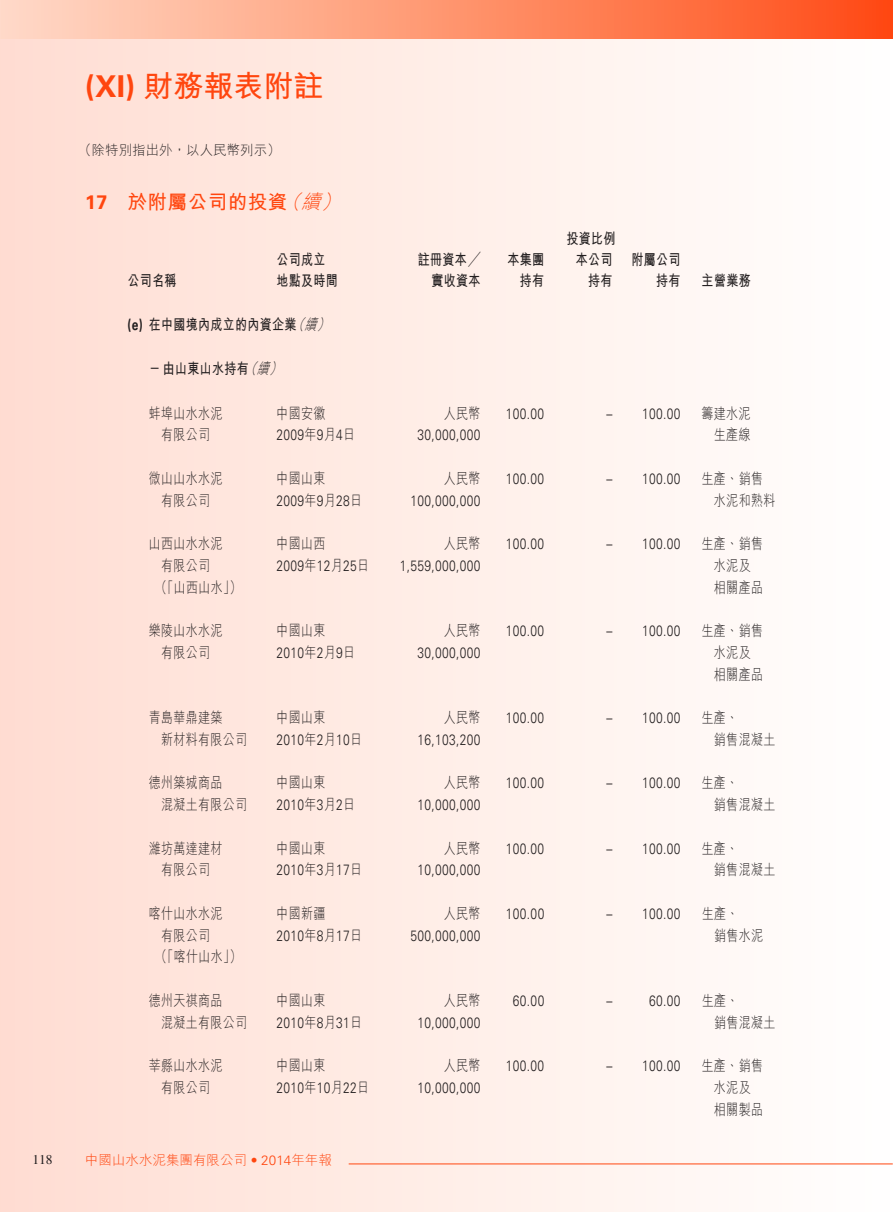
<style>
.page{position:relative;width:893px;height:1212px;background:#fff}
.page>*{position:absolute;margin:0;border:0;box-sizing:border-box;transform-origin:0 0}
.t1{font:700 30px "M Hei HK";color:#ff460f}
.t2{font:700 19.5px "M Hei HK";letter-spacing:.03em;color:#ff460f}
.t3{font:300 15px "Univers LT Std";letter-spacing:.03em;color:#231f20;scale:.8 1}
.t4{font:300 15px/21.8px "M Hei HK";letter-spacing:.03em;color:#231f20;scale:.8 1}
.t5{font:700 15px/21px "M Hei HK";letter-spacing:.03em;color:#231f20;text-align:right;scale:.8 1}
.t6{font:300 13.5px "M Hei HK";color:#ff460f}
.t7{font:300 13.5px "M Hei HK";color:#231f20}
.t8{font:13.5px "Times LT Std";color:#231f20}
.s1{font-family:"Univers LT Std"}
.s2{font-weight:300;font-style:italic}
.s3{font-family:"M Hei HK"}
</style>
<div class="page">
<div style="left:0;top:38px;width:893px;height:1174px;background:linear-gradient(to right,#ffddd2,#fffffe)"></div>
<div style="left:0;top:0;width:893px;height:38px;background:linear-gradient(to right,#ffdcc9,#ff4c16)"></div>
<hr style="left:349px;top:1163px;width:544px;height:1px;background:#ff460f">
<h1 class="t1" style="left:85px;top:64px;width:240px"><span class="s1">(XI)</span> 財務報表附註</h1>
<p class="t7" style="left:78px;top:140px;width:204px">（除特別指出外，以人民幣列示）</p>
<h2 class="t2" style="left:85px;top:187px;width:264px"><span class="s1">17</span> 於附屬公司的投資<span class="s2">（續）</span></h2>
<p class="t5" style="left:567px;top:227px;width:63px">投資比例</p>
<p class="t5" style="left:128px;top:269px;width:63px">公司名稱</p>
<p class="t5" style="left:276px;top:248px;width:78px;text-align:left">公司成立地點及時間</p>
<p class="t5" style="left:418px;top:248px;width:80px">註冊資本╱實收資本</p>
<p class="t5" style="left:508px;top:248px;width:47px">本集團持有</p>
<p class="t5" style="left:576px;top:248px;width:47px">本公司持有</p>
<p class="t5" style="left:631px;top:248px;width:63px">附屬公司持有</p>
<p class="t5" style="left:702px;top:269px;width:63px">主營業務</p>
<p class="t5" style="left:128px;top:313px;width:260px"><span class="s1">(e)</span> 在中國境內成立的內資企業<span class="s2">（續）</span></p>
<p class="t5" style="left:149px;top:357px;width:174px">－由山東山水持有<span class="s2">（續）</span></p>
<p class="t4" style="left:149px;top:401px;width:94px;text-align:center">蚌埠山水水泥有限公司</p>
<p class="t4" style="left:276px;top:401px;width:63px">中國安徽</p>
<p class="t3" style="left:276px;top:426px;width:100px">2009<span class="s3">年</span>9<span class="s3">月</span>4<span class="s3">日</span></p>
<p class="t4" style="left:149px;top:467px;width:94px;text-align:center">微山山水水泥有限公司</p>
<p class="t4" style="left:276px;top:467px;width:63px">中國山東</p>
<p class="t3" style="left:276px;top:491px;width:109px">2009<span class="s3">年</span>9<span class="s3">月</span>28<span class="s3">日</span></p>
<p class="t4" style="left:149px;top:532px;width:94px">山西山水水泥</p>
<p class="t4" style="left:161px;top:554px;width:63px">有限公司</p>
<p class="t4" style="left:155px;top:575px;width:109px">（「山西山水」）</p>
<p class="t4" style="left:276px;top:532px;width:63px">中國山西</p>
<p class="t3" style="left:276px;top:556px;width:117px">2009<span class="s3">年</span>12<span class="s3">月</span>25<span class="s3">日</span></p>
<p class="t4" style="left:149px;top:619px;width:94px;text-align:center">樂陵山水水泥有限公司</p>
<p class="t4" style="left:276px;top:619px;width:63px">中國山東</p>
<p class="t3" style="left:276px;top:643px;width:100px">2010<span class="s3">年</span>2<span class="s3">月</span>9<span class="s3">日</span></p>
<p class="t4" style="left:161px;top:706px;width:109px;text-indent:-12px">青島華鼎建築<br>新材料有限公司</p>
<p class="t4" style="left:276px;top:706px;width:63px">中國山東</p>
<p class="t3" style="left:276px;top:730px;width:109px">2010<span class="s3">年</span>2<span class="s3">月</span>10<span class="s3">日</span></p>
<p class="t4" style="left:161px;top:771px;width:109px;text-indent:-12px">德州築城商品<br>混凝土有限公司</p>
<p class="t4" style="left:276px;top:771px;width:63px">中國山東</p>
<p class="t3" style="left:276px;top:796px;width:100px">2010<span class="s3">年</span>3<span class="s3">月</span>2<span class="s3">日</span></p>
<p class="t4" style="left:149px;top:836px;width:94px;text-align:center">濰坊萬達建材有限公司</p>
<p class="t4" style="left:276px;top:836px;width:63px">中國山東</p>
<p class="t3" style="left:276px;top:861px;width:109px">2010<span class="s3">年</span>3<span class="s3">月</span>17<span class="s3">日</span></p>
<p class="t4" style="left:149px;top:902px;width:94px">喀什山水水泥</p>
<p class="t4" style="left:161px;top:923px;width:63px">有限公司</p>
<p class="t4" style="left:155px;top:945px;width:109px">（「喀什山水」）</p>
<p class="t4" style="left:276px;top:902px;width:63px">中國新疆</p>
<p class="t3" style="left:276px;top:926px;width:109px">2010<span class="s3">年</span>8<span class="s3">月</span>17<span class="s3">日</span></p>
<p class="t4" style="left:161px;top:989px;width:109px;text-indent:-12px">德州天祺商品<br>混凝土有限公司</p>
<p class="t4" style="left:276px;top:989px;width:63px">中國山東</p>
<p class="t3" style="left:276px;top:1013px;width:109px">2010<span class="s3">年</span>8<span class="s3">月</span>31<span class="s3">日</span></p>
<p class="t4" style="left:149px;top:1054px;width:94px;text-align:center">莘縣山水水泥有限公司</p>
<p class="t4" style="left:276px;top:1054px;width:63px">中國山東</p>
<p class="t3" style="left:276px;top:1078px;width:117px">2010<span class="s3">年</span>10<span class="s3">月</span>22<span class="s3">日</span></p>
<p class="t8" style="left:32px;top:1152px;width:22px">118</p>
<p class="t6" style="left:85px;top:1151px;width:248px">中國山水水泥集團有限公司 <span class="s1">• 2014</span>年年報</p>
<p class="t4" style="left:444px;top:401px;width:47px">人民幣</p>
<p class="t3" style="left:417px;top:426px;width:80px">30,000,000</p>
<p class="t3" style="left:506px;top:404px;width:49px">100.00</p>
<p class="t3" style="left:606px;top:404px;width:94px">– 100.00</p>
<p class="t4" style="left:702px;top:401px;width:63px;text-align:right">籌建水泥生產線</p>
<p class="t4" style="left:444px;top:467px;width:47px">人民幣</p>
<p class="t3" style="left:410px;top:491px;width:89px">100,000,000</p>
<p class="t3" style="left:506px;top:469px;width:49px">100.00</p>
<p class="t3" style="left:606px;top:469px;width:94px">– 100.00</p>
<p class="t4" style="left:714px;top:467px;width:78px;text-indent:-12px">生產、銷售水泥和熟料</p>
<p class="t4" style="left:444px;top:532px;width:47px">人民幣</p>
<p class="t3" style="left:400px;top:556px;width:102px">1,559,000,000</p>
<p class="t3" style="left:506px;top:535px;width:49px">100.00</p>
<p class="t3" style="left:606px;top:535px;width:94px">– 100.00</p>
<p class="t4" style="left:714px;top:532px;width:63px;text-indent:-12px">生產、銷售水泥及相關產品</p>
<p class="t4" style="left:444px;top:619px;width:47px">人民幣</p>
<p class="t3" style="left:417px;top:643px;width:80px">30,000,000</p>
<p class="t3" style="left:506px;top:622px;width:49px">100.00</p>
<p class="t3" style="left:606px;top:622px;width:94px">– 100.00</p>
<p class="t4" style="left:714px;top:619px;width:63px;text-indent:-12px">生產、銷售水泥及相關產品</p>
<p class="t4" style="left:444px;top:706px;width:47px">人民幣</p>
<p class="t3" style="left:417px;top:730px;width:80px">16,103,200</p>
<p class="t3" style="left:506px;top:709px;width:49px">100.00</p>
<p class="t3" style="left:606px;top:709px;width:94px">– 100.00</p>
<p class="t4" style="left:714px;top:706px;width:78px;text-indent:-12px">生產、<br>銷售混凝土</p>
<p class="t4" style="left:444px;top:771px;width:47px">人民幣</p>
<p class="t3" style="left:417px;top:796px;width:80px">10,000,000</p>
<p class="t3" style="left:506px;top:774px;width:49px">100.00</p>
<p class="t3" style="left:606px;top:774px;width:94px">– 100.00</p>
<p class="t4" style="left:714px;top:771px;width:78px;text-indent:-12px">生產、<br>銷售混凝土</p>
<p class="t4" style="left:444px;top:836px;width:47px">人民幣</p>
<p class="t3" style="left:417px;top:861px;width:80px">10,000,000</p>
<p class="t3" style="left:506px;top:839px;width:49px">100.00</p>
<p class="t3" style="left:606px;top:839px;width:94px">– 100.00</p>
<p class="t4" style="left:714px;top:836px;width:78px;text-indent:-12px">生產、<br>銷售混凝土</p>
<p class="t4" style="left:444px;top:902px;width:47px">人民幣</p>
<p class="t3" style="left:410px;top:926px;width:89px">500,000,000</p>
<p class="t3" style="left:506px;top:904px;width:49px">100.00</p>
<p class="t3" style="left:606px;top:904px;width:94px">– 100.00</p>
<p class="t4" style="left:714px;top:902px;width:63px;text-indent:-12px">生產、<br>銷售水泥</p>
<p class="t4" style="left:444px;top:989px;width:47px">人民幣</p>
<p class="t3" style="left:417px;top:1013px;width:80px">10,000,000</p>
<p class="t3" style="left:513px;top:991px;width:41px">60.00</p>
<p class="t3" style="left:606px;top:991px;width:9px">–</p>
<p class="t3" style="left:649px;top:991px;width:41px">60.00</p>
<p class="t4" style="left:714px;top:989px;width:78px;text-indent:-12px">生產、<br>銷售混凝土</p>
<p class="t4" style="left:444px;top:1054px;width:47px">人民幣</p>
<p class="t3" style="left:417px;top:1078px;width:80px">10,000,000</p>
<p class="t3" style="left:506px;top:1057px;width:49px">100.00</p>
<p class="t3" style="left:606px;top:1057px;width:94px">– 100.00</p>
<p class="t4" style="left:714px;top:1054px;width:63px;text-indent:-12px">生產、銷售水泥及相關製品</p>
</div>
